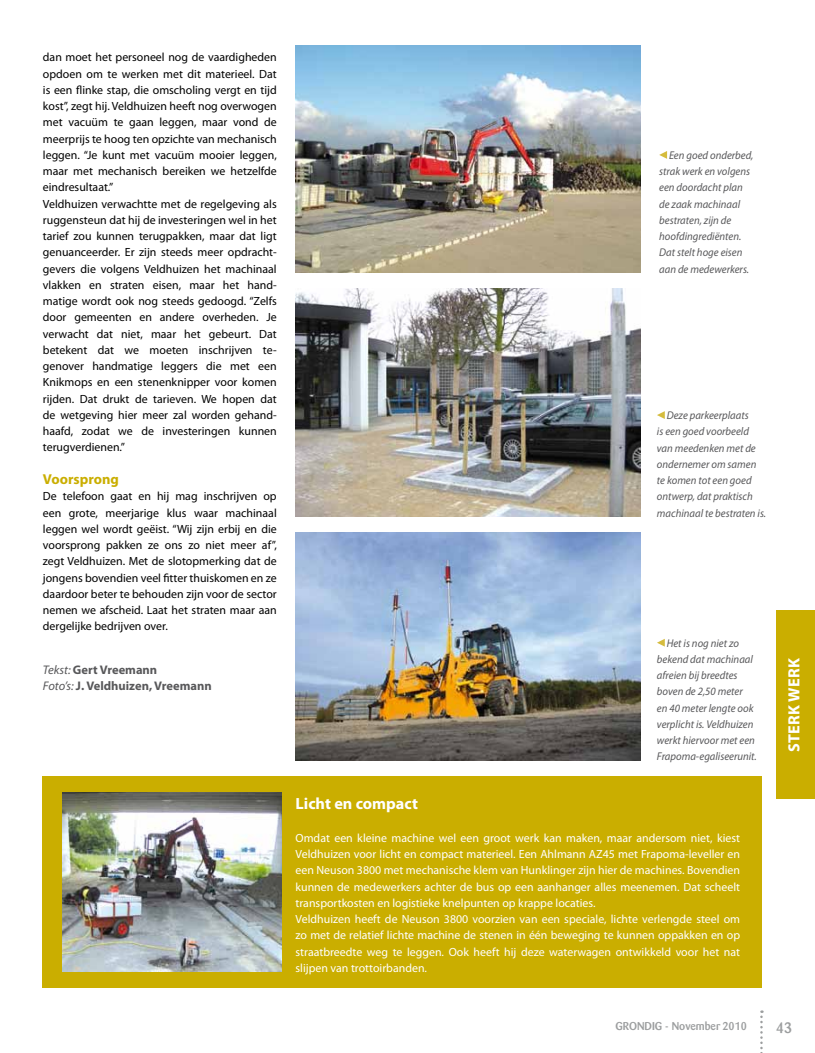
<style>
.page{position:relative;width:815px;height:1053px;background:#fff}
.page>*{position:absolute;margin:0;border:0;box-sizing:border-box;transform-origin:0 0}
.t1{font:700 16.25px "Myriad Pro";color:#fff}
.t2{font:500 15px "Barmeno Pro";color:#9c9e9f}
.t3{font:700 14.38px "Myriad Pro";color:#caae00}
.t4{font:700 12.5px/16.2px "Myriad Pro";color:#58585a}
.t5{font:11.88px/16.2px "Myriad Pro";color:#000}
.t6{font:11.88px/16.2px "Myriad Pro";color:#fff}
.t7{font:italic 11.25px/16.2px "Myriad Pro";color:#58585a;scale:.95 1}
.t8{font:500 11.25px "Barmeno Pro";color:#9c9e9f}
.s1{font-weight:400;font-style:italic}
</style>
<div class="page">
<div style="left:43px;top:776px;width:719px;height:212px;background:#caae00"></div>
<img style="left:63px;top:793px;width:218px;height:178px">
<img style="left:295px;top:45px;width:346px;height:227px">
<img style="left:295px;top:289px;width:346px;height:227px">
<img style="left:295px;top:532px;width:346px;height:228px">
<svg style="left:760px;top:1010px;width:3px;height:43px"></svg>
<div style="left:776px;top:610px;width:39px;height:189px;background:#caae00"></div>
<svg style="left:659px;top:151px;width:8px;height:8px"></svg>
<svg style="left:657px;top:411px;width:8px;height:8px"></svg>
<svg style="left:657px;top:639px;width:8px;height:7px"></svg>
<p class="t5" style="left:43px;top:49px;width:235px">dan moet het personeel nog de vaardigheden opdoen om te werken met dit materieel. Dat is een flinke stap, die omscholing vergt en tijd kost”, zegt hij. Veldhuizen heeft nog overwogen met vacuüm te gaan leggen, maar vond de meerprijs te hoog ten opzichte van mechanisch leggen. “Je kunt met vacuüm mooier leggen, maar met mechanisch bereiken we hetzelfde eindresultaat.”<br>Veldhuizen verwachtte met de regelgeving als ruggensteun dat hij de investeringen wel in het tarief zou kunnen terugpakken, maar dat ligt genuanceerder. Er zijn steeds meer opdracht&shy;gevers die volgens Veldhuizen het machinaal vlakken en straten eisen, maar het hand&shy;matige wordt ook nog steeds gedoogd. “Zelfs door gemeenten en andere overheden. Je verwacht dat niet, maar het gebeurt. Dat betekent dat we moeten inschrijven te&shy;genover handmatige leggers die met een Knikmops en een stenenknipper voor komen rijden. Dat drukt de tarieven. We hopen dat de wetgeving hier meer zal worden gehand&shy;haafd, zodat we de investeringen kunnen terugverdienen.”</p>
<p class="t3" style="left:43px;top:470px;width:77px">Voorsprong</p>
<p class="t5" style="left:43px;top:488px;width:235px;text-align:justify">De telefoon gaat en hij mag inschrijven op een grote, meerjarige klus waar machinaal leggen wel wordt geëist. “Wij zijn erbij en die voorsprong pakken ze ons zo niet meer af”, zegt Veldhuizen. Met de slotopmerking dat de jongens bovendien veel fitter thuiskomen en ze daardoor beter te behouden zijn voor de sector nemen we afscheid. Laat het straten maar aan dergelijke bedrijven over.</p>
<p class="t4" style="left:43px;top:661px;width:170px"><span class="s1">Tekst:</span> Gert Vreemann<br><span class="s1">Foto’s:</span> J. Veldhuizen, Vreemann</p>
<p class="t7" style="left:659px;top:147px;width:101px;text-indent:10px">Een goed onderbed, strak werk en volgens een doordacht plan de zaak machinaal bestraten, zijn de hoofdingrediënten.<br>Dat stelt hoge eisen aan de medewerkers.</p>
<p class="t7" style="left:657px;top:407px;width:116px;text-indent:10px">Deze parkeerplaats<br>is een goed voorbeeld van meedenken met de ondernemer om samen te komen tot een goed ontwerp, dat praktisch machinaal te bestraten is.</p>
<p class="t7" style="left:657px;top:634px;width:107px;text-indent:10px">Het is nog niet zo bekend dat machinaal afreien bij breedtes boven de 2,50 meter<br>en 40 meter lengte ook verplicht is. Veldhuizen werkt hiervoor met een<br>Frapoma-egaliseerunit.</p>
<h1 class="t1" style="left:296px;top:793px;width:124px">Licht en compact</h1>
<p class="t6" style="left:296px;top:829px;width:446px">Omdat een kleine machine wel een groot werk kan maken, maar andersom niet, kiest Veldhuizen voor licht en compact materieel. Een Ahlmann AZ45 met Frapoma-leveller en een Neuson 3800 met mechanische klem van Hunklinger zijn hier de machines. Bovendien kunnen de medewerkers achter de bus op een aanhanger alles meenemen. Dat scheelt transportkosten en logistieke knelpunten op krappe locaties.<br>Veldhuizen heeft de Neuson 3800 voorzien van een speciale, lichte verlengde steel om zo met de relatief lichte machine de stenen in één beweging te kunnen oppakken en op straatbreedte weg te leggen. Ook heeft hij deze waterwagen ontwikkeld voor het nat slijpen van trottoirbanden.</p>
<h1 class="t1" style="left:783px;top:751px;width:96px;rotate:-90deg">sterk werk</h1>
<p class="t8" style="left:616px;top:1018px;width:133px">GRONDIG - November 2010</p>
<p class="t2" style="left:776px;top:1017px;width:18px">43</p>
</div>
